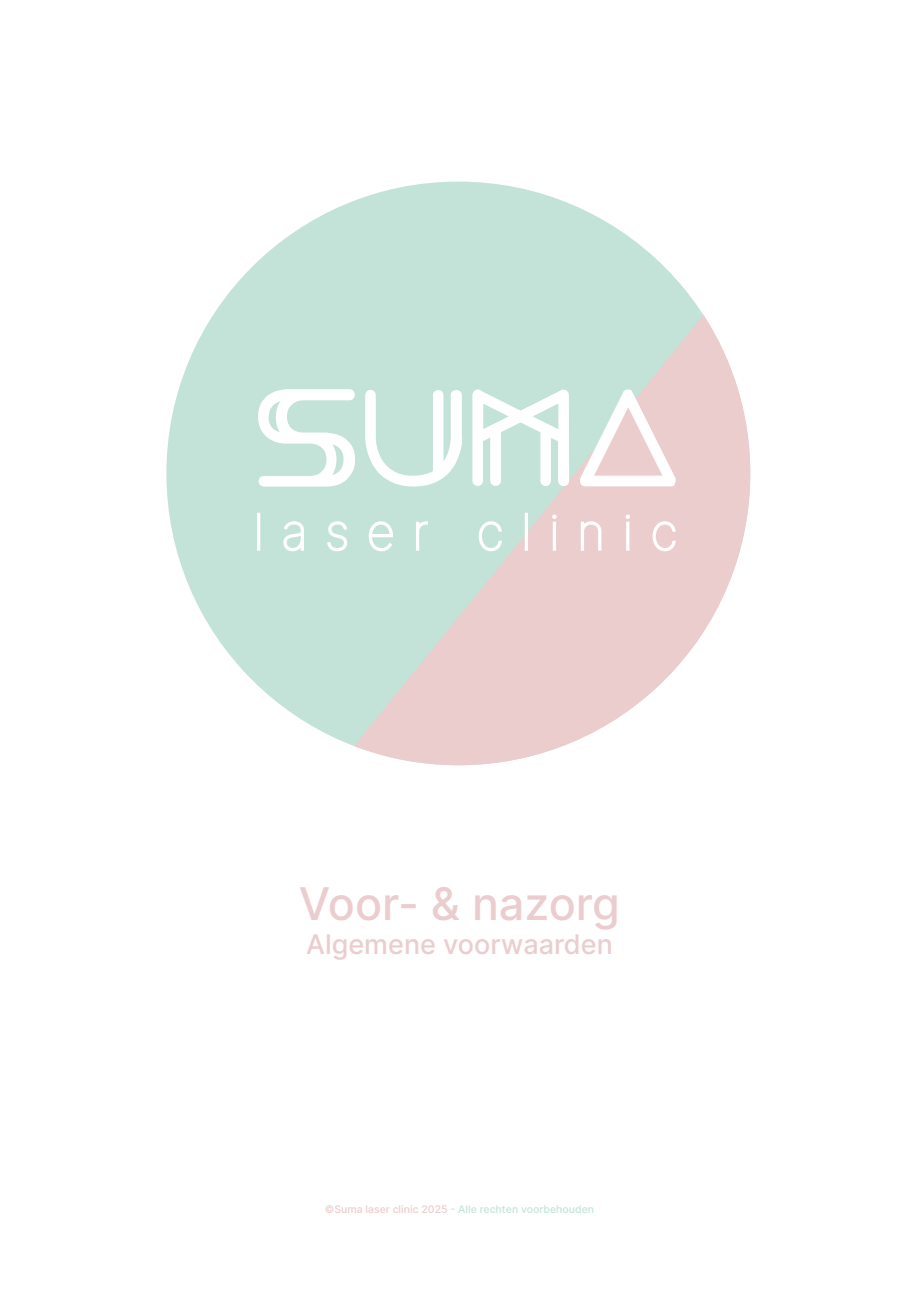
<style>
.page{position:relative;width:919px;height:1289px;background:#fff}
.page>*{position:absolute;margin:0;border:0;box-sizing:border-box;transform-origin:0 0}
.t1{font:500 45px "Inter";color:#ebcdcf}
.t2{font:500 27px "Inter";color:#ebcdcf}
.t3{font:500 10.5px "Inter";color:#c5e3da}
.s1{color:#ebcdcd}
</style>
<div class="page">
<div style="left:166px;top:181px;width:584px;height:584px;background:#c3e2d8;border-radius:50%"></div>
<svg style="left:354px;top:315px;width:396px;height:450px"></svg>
<svg style="left:258px;top:389px;width:97px;height:97px"></svg>
<svg style="left:365px;top:390px;width:97px;height:96px"></svg>
<svg style="left:472px;top:389px;width:97px;height:97px"></svg>
<svg style="left:580px;top:389px;width:95px;height:97px"></svg>
<div style="left:257px;top:512px;width:3px;height:38px;border:2px solid #fff"></div>
<svg style="left:283px;top:521px;width:21px;height:31px"></svg>
<svg style="left:327px;top:521px;width:21px;height:31px"></svg>
<svg style="left:367px;top:520px;width:27px;height:33px"></svg>
<svg style="left:415px;top:520px;width:14px;height:32px"></svg>
<svg style="left:477px;top:520px;width:26px;height:33px"></svg>
<div style="left:524px;top:512px;width:4px;height:38px;border:2px solid #fff"></div>
<svg style="left:550px;top:512px;width:8px;height:40px"></svg>
<svg style="left:579px;top:520px;width:24px;height:32px"></svg>
<svg style="left:623px;top:512px;width:9px;height:40px"></svg>
<svg style="left:651px;top:520px;width:26px;height:33px"></svg>
<h1 class="t1" style="left:299px;top:870px;width:322px">Voor- &amp; nazorg</h1>
<h2 class="t2" style="left:306px;top:925px;width:308px">Algemene voorwaarden</h2>
<p class="t3" style="left:325px;top:1201px;width:271px"><span class="s1">©Suma laser clinic 2025</span> - Alle rechten voorbehouden</p>
</div>
